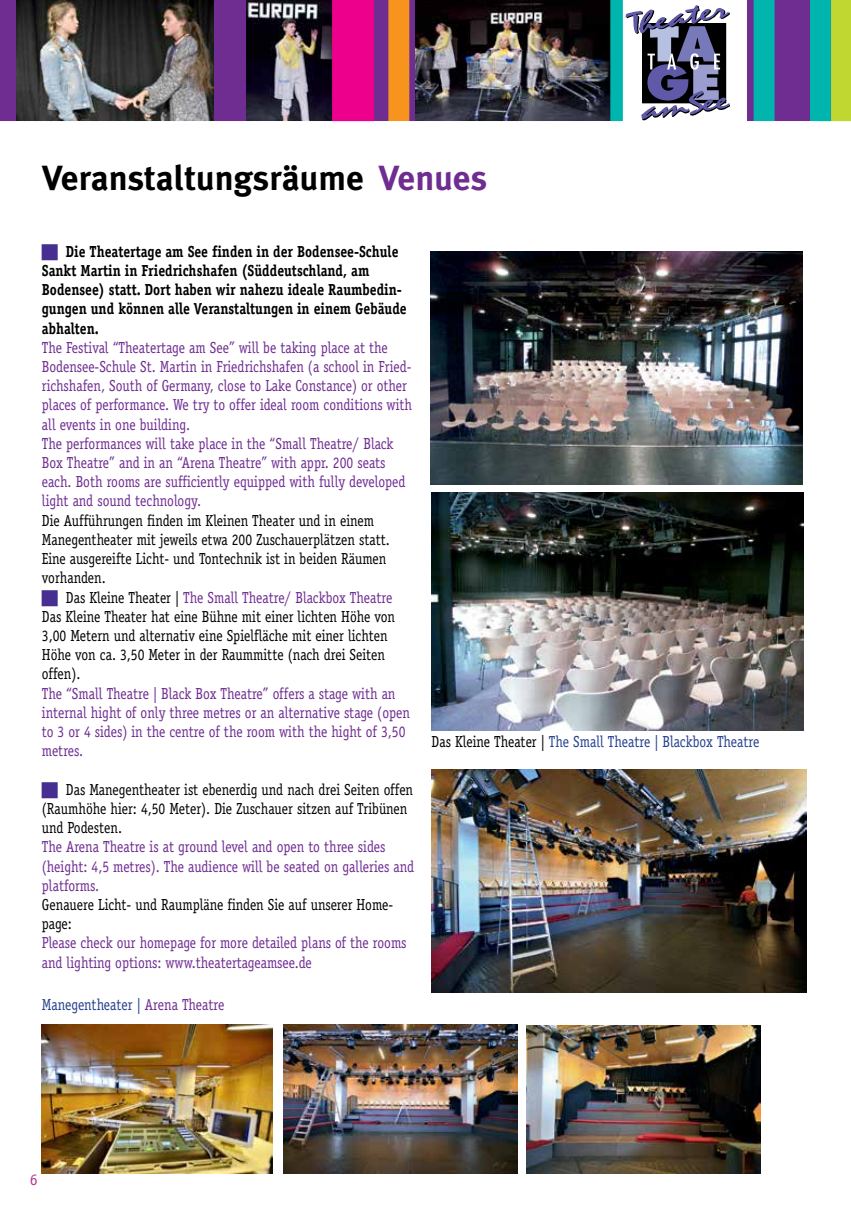
<style>
.page{position:relative;width:851px;height:1225px;background:#fff}
.page>*{position:absolute;margin:0;border:0;box-sizing:border-box;transform-origin:0 0}
.t1{font:700 34.95px "Meta Plus";color:#000}
.t2{font:16.05px/19.2px "Officina Serif";color:#6f2c91;scale:.85 1}
.t3{font:16.05px/19.2px "Officina Serif";color:#000;scale:.85 1}
.t4{font:700 16.05px/19.2px "Officina Serif";color:#000;scale:.85 1}
.t5{font:16.05px "Officina Serif";color:#25408f;scale:.85 1}
.t6{font:16.05px "Officina Serif";color:#b33c96}
.s1{color:#6f2c91}
.s2{color:#000}
</style>
<div class="page">
<img style="left:415px;top:0;width:195px;height:5px">
<img style="left:246px;top:0;width:86px;height:5px">
<div style="left:753px;top:0;width:21px;height:123px;background:#00b5ad"></div>
<div style="left:809px;top:0;width:21px;height:123px;background:#00b5ad"></div>
<div style="left:830px;top:0;width:20px;height:123px;background:#bfd730"></div>
<div style="left:388px;top:0;width:21px;height:122px;background:#f7941e"></div>
<img style="left:430px;top:251px;width:372px;height:234px">
<img style="left:431px;top:493px;width:372px;height:237px">
<div style="left:610px;top:0;width:12px;height:124px;background:#00b5ad"></div>
<img style="left:16px;top:0;width:197px;height:5px">
<img style="left:431px;top:769px;width:375px;height:223px">
<img style="left:284px;top:1024px;width:233px;height:149px">
<img style="left:527px;top:1025px;width:233px;height:148px">
<img style="left:42px;top:1024px;width:230px;height:149px">
<div style="left:332px;top:0;width:42px;height:123px;background:#ec008c"></div>
<img style="left:0;top:5px;width:850px;height:119px">
<h1 class="t1" style="left:42px;top:158px;width:446px">Veranstaltungsräume <span class="s1">Venues</span></h1>
<p class="t4" style="left:42px;top:241px;width:430px;text-indent:24px">Die Theatertage am See finden in der Bodensee-Schule Sankt Martin in Friedrichshafen (Süddeutschland, am Bodensee) statt. Dort haben wir nahezu ideale Raumbedin&shy;gungen und können alle Veranstaltungen in einem Gebäude abhalten.</p>
<p class="t2" style="left:42px;top:338px;width:437px">The Festival “Theatertage am See” will be taking place at the Bodensee-Schule St. Martin in Friedrichshafen (a school in Fried&shy;richshafen, South of Germany, close to Lake Constance) or other places of performance. We try to offer ideal room conditions with all events in one building.<br>The performances will take place in the “Small Theatre/ Black Box Theatre” and in an “Arena Theatre” with appr. 200 seats each. Both rooms are sufficiently equipped with fully developed light and sound technology.</p>
<p class="t3" style="left:42px;top:511px;width:411px">Die Aufführungen finden im Kleinen Theater und in einem Manegentheater mit jeweils etwa 200 Zuschauerplätzen statt.<br>Eine ausgereifte Licht- und Tontechnik ist in beiden Räumen vorhanden.</p>
<p class="t3" style="left:42px;top:587px;width:417px;text-indent:24px">Das Kleine Theater | <span class="s1">The Small Theatre/ Blackbox Theatre </span>Das Kleine Theater hat eine Bühne mit einer lichten Höhe von 3,00 Metern und alternativ eine Spielfläche mit einer lichten Höhe von ca. 3,50 Meter in der Raummitte (nach drei Seiten offen).</p>
<p class="t2" style="left:42px;top:683px;width:434px">The “Small Theatre | Black Box Theatre” offers a stage with an internal hight of only three metres or an alternative stage (open to 3 or 4 sides) in the centre of the room with the hight of 3,50 metres.</p>
<p class="t3" style="left:42px;top:779px;width:438px;text-indent:24px">Das Manegentheater ist ebenerdig und nach drei Seiten offen (Raumhöhe hier: 4,50 Meter). Die Zuschauer sitzen auf Tribünen und Podesten.</p>
<p class="t2" style="left:42px;top:837px;width:439px">The Arena Theatre is at ground level and open to three sides (height: 4,5 metres). The audience will be seated on galleries and platforms.</p>
<p class="t3" style="left:42px;top:895px;width:415px">Genauere Licht- und Raumpläne finden Sie auf unserer Home&shy;page:</p>
<p class="t2" style="left:42px;top:933px;width:430px">Please check our homepage for more detailed plans of the rooms and lighting options: www.theatertageamsee.de</p>
<p class="t5" style="left:42px;top:994px;width:216px">Manegentheater | <span class="s1">Arena Theatre</span></p>
<p class="t5" style="left:431px;top:732px;width:387px"><span class="s2">Das Kleine Theater |</span> The Small Theatre | Blackbox Theatre</p>
<p class="t6" style="left:30px;top:1170px;width:10px">6</p>
</div>
